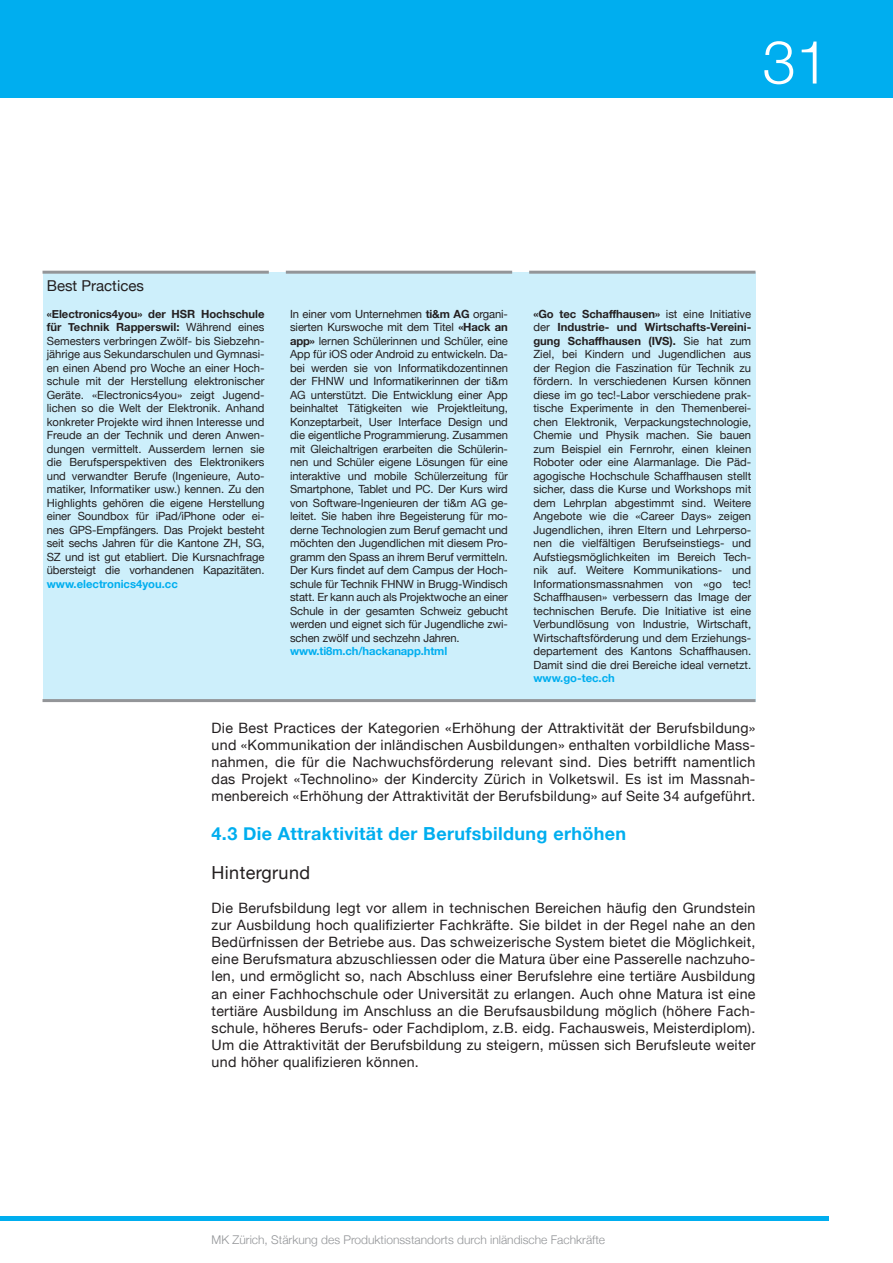
<style>
.page{position:relative;width:893px;height:1263px;background:#fff}
.page>*{position:absolute;margin:0;border:0;box-sizing:border-box;transform-origin:0 0}
.t1{font:300 60px "Helvetica Neue";color:#fff}
.t2{font:700 18px "Helvetica Neue";letter-spacing:.02em;color:#00aeef}
.t3{font:18px "Helvetica Neue";letter-spacing:.02em;color:#231f20}
.t4{font:15px "Helvetica Neue";color:#231f20}
.t5{font:14.25px/17.1px "Helvetica Neue";letter-spacing:.02em;color:#231f20;text-align:justify}
.t6{font:300 12px "Helvetica Neue";color:#939598}
.t7{font:11.25px/13.5px "Helvetica Neue";letter-spacing:-.01em;color:#231f20;text-align:justify}
.t8{font:700 11.25px "Helvetica Neue";color:#00aeef}
.s1{font-weight:700}
</style>
<div class="page">
<div style="left:0;top:0;width:893px;height:97px;background:#00aeef"></div>
<hr style="left:0;top:1216px;width:829px;height:4px;background:#00aeef">
<div style="left:43px;top:272px;width:712px;height:430px;background:#cdeffb"></div>
<hr style="left:43px;top:271px;width:226px;height:3px;background:#939598">
<hr style="left:286px;top:271px;width:226px;height:3px;background:#939598">
<hr style="left:529px;top:271px;width:226px;height:3px;background:#939598">
<hr style="left:43px;top:699px;width:712px;height:3px;background:#939598">
<h1 class="t1" style="left:762px;top:14px;width:68px">31</h1>
<h3 class="t4" style="left:47px;top:275px;width:99px">Best Practices</h3>
<p class="t7" style="left:47px;top:308px;width:219px"><span class="s1">«Electronics4you» der HSR Hochschule für Technik Rapperswil:</span> Während eines Semesters verbringen Zwölf- bis Siebzehn&shy;jährige aus Sekundarschulen und Gymnasi&shy;en einen Abend pro Woche an einer Hoch&shy;schule mit der Herstellung elektronischer Geräte. «Electronics4you» zeigt Jugend&shy;lichen so die Welt der Elektronik. Anhand konkreter Projekte wird ihnen Interesse und Freude an der Technik und deren Anwen&shy;dungen vermittelt. Ausserdem lernen sie die Berufsperspektiven des Elektronikers und verwandter Berufe (Ingenieure, Auto&shy;matiker, Informatiker usw.) kennen. Zu den Highlights gehören die eigene Herstellung einer Soundbox für iPad/iPhone oder ei&shy;nes GPS-Empfängers. Das Projekt besteht seit sechs Jahren für die Kantone ZH, SG, SZ und ist gut etabliert. Die Kursnachfrage übersteigt die vorhandenen Kapazitäten.</p>
<p class="t8" style="left:47px;top:575px;width:133px">www.electronics4you.cc</p>
<p class="t7" style="left:290px;top:308px;width:219px">In einer vom Unternehmen <span class="s1">ti&amp;m AG</span> organi&shy;sierten Kurswoche mit dem Titel <span class="s1">«Hack an app»</span> lernen Schülerinnen und Schüler, eine App für iOS oder Android zu entwickeln. Da&shy;bei werden sie von Informatikdozentinnen der FHNW und Informatikerinnen der ti&amp;m AG unterstützt. Die Entwicklung einer App beinhaltet Tätigkeiten wie Projektleitung, Konzeptarbeit, User Interface Design und die eigentliche Programmierung. Zusammen mit Gleichaltrigen erarbeiten die Schülerin&shy;nen und Schüler eigene Lösungen für eine interaktive und mobile Schülerzeitung für Smartphone, Tablet und PC. Der Kurs wird von Software-Ingenieuren der ti&amp;m AG ge&shy;leitet. Sie haben ihre Begeisterung für mo&shy;derne Technologien zum Beruf gemacht und möchten den Jugendlichen mit diesem Pro&shy;gramm den Spass an ihrem Beruf vermitteln.<br>Der Kurs findet auf dem Campus der Hoch&shy;schule für Technik FHNW in Brugg-Windisch statt. Er kann auch als Projektwoche an einer Schule in der gesamten Schweiz gebucht werden und eignet sich für Jugendliche zwi&shy;schen zwölf und sechzehn Jahren.</p>
<p class="t8" style="left:290px;top:642px;width:159px">www.ti8m.ch/hackanapp.html</p>
<p class="t7" style="left:533px;top:308px;width:219px"><span class="s1">«Go tec Schaffhausen»</span> ist eine Initiative der <span class="s1">Industrie- und Wirtschafts-Vereini&shy;gung Schaffhausen (IVS).</span> Sie hat zum Ziel, bei Kindern und Jugendlichen aus der Region die Faszination für Technik zu fördern. In verschiedenen Kursen können diese im go tec!-Labor verschiedene prak&shy;tische Experimente in den Themenberei&shy;chen Elektronik, Verpackungstechnologie, Chemie und Physik machen. Sie bauen zum Beispiel ein Fernrohr, einen kleinen Roboter oder eine Alarmanlage. Die Päd&shy;agogische Hochschule Schaffhausen stellt sicher, dass die Kurse und Workshops mit dem Lehrplan abgestimmt sind. Weitere Angebote wie die «Career Days» zeigen Jugendlichen, ihren Eltern und Lehrperso&shy;nen die vielfältigen Berufseinstiegs- und Aufstiegsmöglichkeiten im Bereich Tech&shy;nik auf. Weitere Kommunikations- und Informationsmassnahmen von «go tec!<br>Schaffhausen» verbessern das Image der technischen Berufe. Die Initiative ist eine Verbundlösung von Industrie, Wirtschaft, Wirtschaftsförderung und dem Erziehungs&shy;departement des Kantons Schaffhausen.<br>Damit sind die drei Bereiche ideal vernetzt.</p>
<p class="t8" style="left:533px;top:669px;width:83px">www.go-tec.ch</p>
<p class="t5" style="left:212px;top:720px;width:545px">Die Best Practices der Kategorien «Erhöhung der Attraktivität der Berufsbildung» und «Kommunikation der inländischen Ausbildungen» enthalten vorbildliche Mass&shy;nahmen, die für die Nachwuchsförderung relevant sind. Dies betrifft namentlich das Projekt «Technolino» der Kindercity Zürich in Volketswil. Es ist im Massnah&shy;menbereich «Erhöhung der Attraktivität der Berufsbildung» auf Seite 34 aufgeführt.</p>
<h2 class="t2" style="left:212px;top:820px;width:416px">4.3 Die Attraktivität der Berufsbildung erhöhen</h2>
<h2 class="t3" style="left:212px;top:859px;width:100px">Hintergrund</h2>
<p class="t5" style="left:212px;top:900px;width:545px">Die Berufsbildung legt vor allem in technischen Bereichen häufig den Grundstein zur Ausbildung hoch qualifizierter Fachkräfte. Sie bildet in der Regel nahe an den Bedürfnissen der Betriebe aus. Das schweizerische System bietet die Möglichkeit, eine Berufsmatura abzuschliessen oder die Matura über eine Passerelle nachzuho&shy;len, und ermöglicht so, nach Abschluss einer Berufslehre eine tertiäre Ausbildung an einer Fachhochschule oder Universität zu erlangen. Auch ohne Matura ist eine tertiäre Ausbildung im Anschluss an die Berufsausbildung möglich (höhere Fach&shy;schule, höheres Berufs- oder Fachdiplom, z.B. eidg. Fachausweis, Meisterdiplom).<br>Um die Attraktivität der Berufsbildung zu steigern, müssen sich Berufsleute weiter und höher qualifizieren können.</p>
<p class="t6" style="left:212px;top:1230px;width:395px">MK Zürich, Stärkung des Produktionsstandorts durch inländische Fachkräfte</p>
</div>
